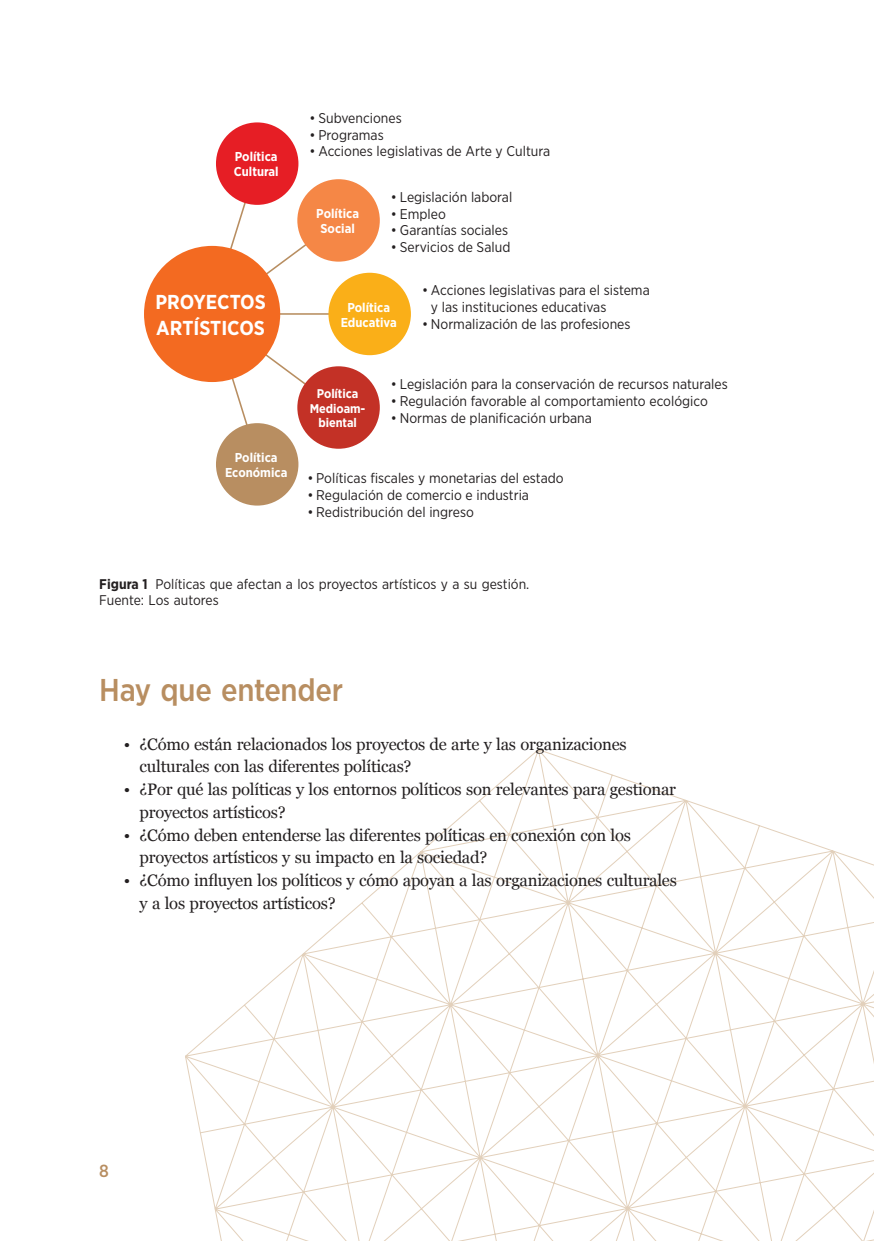
<style>
.page{position:relative;width:874px;height:1241px;background:#fff}
.page>*{position:absolute;margin:0;border:0;box-sizing:border-box;transform-origin:0 0}
.t1{font:500 31.5px "Gotham Narrow";letter-spacing:-.01em;color:#b88e61}
.t2{font:700 20.12px/25px "Gotham Narrow";color:#fff}
.t3{font:500 17.5px "Gotham Narrow";color:#b88e61}
.t4{font:16.62px/22.8px "Georgia";letter-spacing:-.015em;color:#231f20}
.t5{font:14.17px/17px "Gotham Narrow";color:#231f20}
.t6{font:14px/15.8px "Gotham Narrow";color:#231f20}
.t7{font:700 12.95px/14.9px "Gotham Narrow";color:#fff;text-align:center}
.t8{font:700 12.6px/14.9px "Gotham Narrow";letter-spacing:-.005em;color:#fff;text-align:center}
.s1{font-weight:700}
</style>
<div class="page">
<svg style="left:185px;top:749px;width:688px;height:491px"></svg>
<svg style="left:209px;top:162px;width:131px;height:302px"></svg>
<hr style="left:266px;top:313px;width:75px;height:2px;background:#b88e61">
<div style="left:144px;top:246px;width:136px;height:136px;background:#f36a21;border-radius:50%"></div>
<div style="left:328px;top:273px;width:82px;height:82px;background:#faaf18;border-radius:50%"></div>
<div style="left:297px;top:366px;width:82px;height:82px;background:#c33126;border-radius:50%"></div>
<div style="left:216px;top:423px;width:82px;height:82px;background:#b88e61;border-radius:50%"></div>
<div style="left:297px;top:179px;width:82px;height:82px;background:#f58746;border-radius:50%"></div>
<div style="left:216px;top:122px;width:82px;height:83px;background:#e61e25;border-radius:50%"></div>
<p class="t5" style="left:309px;top:109px;width:94px">• Subvenciones</p>
<p class="t5" style="left:309px;top:126px;width:76px">• Programas</p>
<p class="t5" style="left:309px;top:143px;width:242px">• Acciones legislativas de Arte y Cultura</p>
<p class="t5" style="left:391px;top:188px;width:123px">• Legislación laboral</p>
<p class="t5" style="left:391px;top:205px;width:56px">• Empleo</p>
<p class="t5" style="left:391px;top:222px;width:119px">• Garantías sociales</p>
<p class="t5" style="left:391px;top:238px;width:121px">• Servicios de Salud</p>
<p class="t5" style="left:430px;top:281px;width:220px;text-indent:-9px">• Acciones legislativas para el sistema y las instituciones educativas</p>
<p class="t5" style="left:422px;top:315px;width:210px">• Normalización de las profesiones</p>
<p class="t7" style="left:234px;top:149px;width:46px;text-align:left">Política<br>Cultural</p>
<p class="t7" style="left:316px;top:206px;width:44px">Política<br>Social</p>
<h2 class="t2" style="left:155px;top:290px;width:112px">PROYECTOS<br>ARTÍSTICOS</h2>
<p class="t7" style="left:340px;top:299px;width:57px">Política<br>Educativa</p>
<p class="t7" style="left:225px;top:450px;width:64px">Política<br>Económica</p>
<p class="t8" style="left:309px;top:385px;width:57px">Política<br>Medioam&shy;biental</p>
<p class="t5" style="left:391px;top:375px;width:338px">• Legislación para la conservación de recursos naturales</p>
<p class="t5" style="left:391px;top:392px;width:318px">• Regulación favorable al comportamiento ecológico</p>
<p class="t5" style="left:391px;top:409px;width:202px">• Normas de planificación urbana</p>
<p class="t5" style="left:307px;top:469px;width:258px">• Políticas fiscales y monetarias del estado</p>
<p class="t5" style="left:307px;top:486px;width:223px">• Regulación de comercio e industria</p>
<p class="t5" style="left:307px;top:503px;width:168px">• Redistribución del ingreso</p>
<p class="t6" style="left:99px;top:576px;width:431px"><span class="s1">Figura 1</span> Políticas que afectan a los proyectos artísticos y a su gestión.<br>Fuente: Los autores</p>
<h1 class="t1" style="left:99px;top:670px;width:245px">Hay que entender</h1>
<p class="t4" style="left:139px;top:732px;width:488px;text-indent:-16px">• ¿Cómo están relacionados los proyectos de arte y las organizaciones culturales con las diferentes políticas?</p>
<p class="t4" style="left:139px;top:778px;width:537px;text-indent:-16px">• ¿Por qué las políticas y los entornos políticos son relevantes para gestionar proyectos artísticos?</p>
<p class="t4" style="left:139px;top:823px;width:492px;text-indent:-16px">• ¿Cómo deben entenderse las diferentes políticas en conexión con los proyectos artísticos y su impacto en la sociedad?</p>
<p class="t4" style="left:139px;top:869px;width:538px;text-indent:-16px">• ¿Cómo influyen los políticos y cómo apoyan a las organizaciones culturales y a los proyectos artísticos?</p>
<p class="t3" style="left:99px;top:1159px;width:11px">8</p>
</div>
